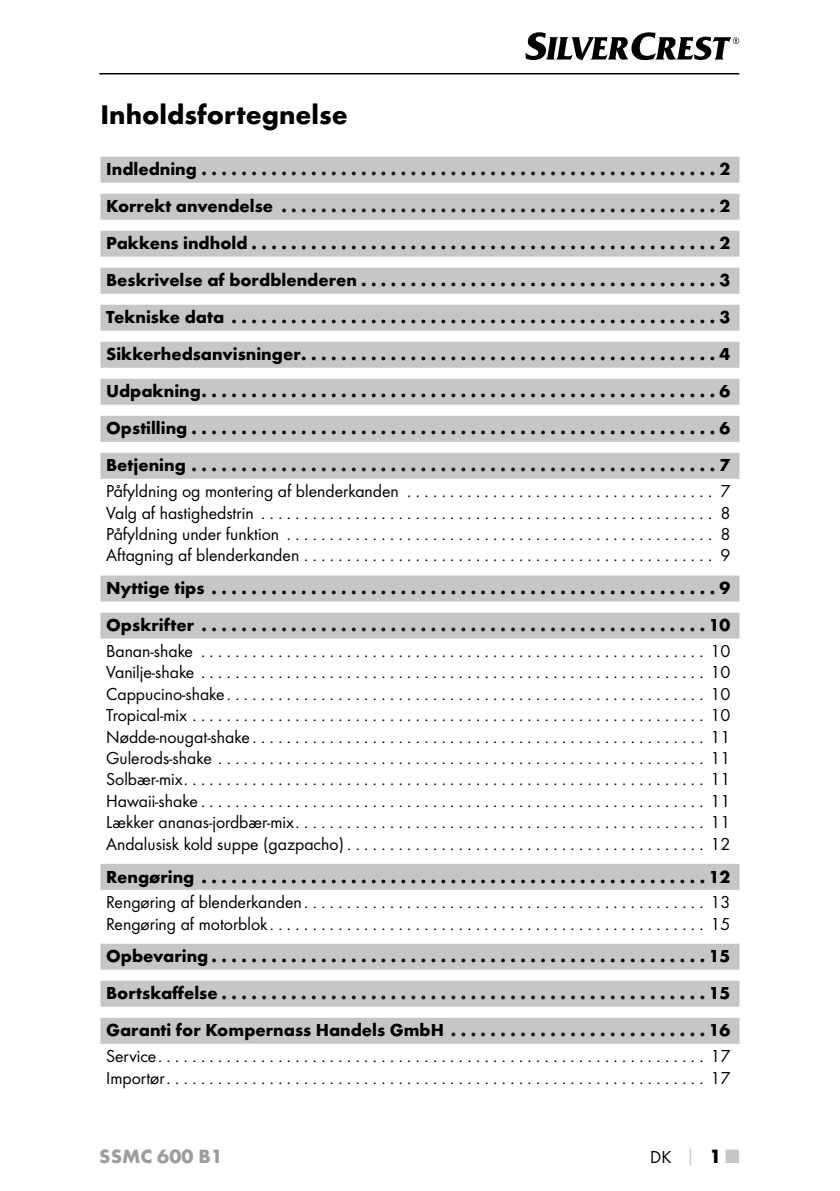
<style>
.page{position:relative;width:840px;height:1191px;background:#fff}
.page>*{position:absolute;margin:0;border:0;box-sizing:border-box;transform-origin:0 0}
.t1{font:700 28px "Futura";color:#000}
.t2{font:700 20px "Futura";color:#9c9d9d}
.t3{font:18px/21.4px "Futura Boo";color:#000;text-align:justify}
.t4{font:700 18px/37px "Futura";color:#000;text-align:justify}
.s1{font-family:"Futura";font-weight:700;color:#c5c6c6}
.s2{font-family:"Futura";font-weight:700;font-size:20px}
.s3{font-family:"Futura";font-weight:700;font-size:20px;color:#c5c6c6}
</style>
<div class="page">
<hr style="left:99px;top:73px;width:639px;height:1px;background:#000">
<svg style="left:525px;top:32px;width:213px;height:28px"></svg>
<div style="left:100px;top:157px;width:639px;height:26px;background:#c5c6c6"></div>
<div style="left:100px;top:194px;width:639px;height:26px;background:#c5c6c6"></div>
<div style="left:100px;top:231px;width:639px;height:26px;background:#c5c6c6"></div>
<div style="left:100px;top:268px;width:639px;height:26px;background:#c5c6c6"></div>
<div style="left:100px;top:305px;width:639px;height:26px;background:#c5c6c6"></div>
<div style="left:100px;top:342px;width:639px;height:26px;background:#c5c6c6"></div>
<div style="left:100px;top:379px;width:639px;height:26px;background:#c5c6c6"></div>
<div style="left:100px;top:416px;width:639px;height:26px;background:#c5c6c6"></div>
<div style="left:100px;top:453px;width:639px;height:26px;background:#c5c6c6"></div>
<div style="left:100px;top:575px;width:639px;height:26px;background:#c5c6c6"></div>
<div style="left:100px;top:612px;width:639px;height:26px;background:#c5c6c6"></div>
<div style="left:100px;top:864px;width:639px;height:26px;background:#c5c6c6"></div>
<div style="left:100px;top:943px;width:639px;height:26px;background:#c5c6c6"></div>
<div style="left:100px;top:980px;width:639px;height:26px;background:#c5c6c6"></div>
<div style="left:100px;top:1017px;width:639px;height:26px;background:#c5c6c6"></div>
<h1 class="t1" style="left:100px;top:97px;width:249px">Inholdsfortegnelse</h1>
<p class="t4" style="left:106px;top:150px;width:625px">Indledning . . . . . . . . . . . . . . . . . . . . . . . . . . . . . . . . . . . . . . . . . . . . . . . . . . . . 2<br>Korrekt anvendelse . . . . . . . . . . . . . . . . . . . . . . . . . . . . . . . . . . . . . . . . . . . . 2<br>Pakkens indhold . . . . . . . . . . . . . . . . . . . . . . . . . . . . . . . . . . . . . . . . . . . . . . . 2<br>Beskrivelse af bordblenderen . . . . . . . . . . . . . . . . . . . . . . . . . . . . . . . . . . . . 3<br>Tekniske data . . . . . . . . . . . . . . . . . . . . . . . . . . . . . . . . . . . . . . . . . . . . . . . . . 3<br>Sikkerhedsanvisninger . . . . . . . . . . . . . . . . . . . . . . . . . . . . . . . . . . . . . . . . . . 4<br>Udpakning . . . . . . . . . . . . . . . . . . . . . . . . . . . . . . . . . . . . . . . . . . . . . . . . . . . . 6<br>Opstilling . . . . . . . . . . . . . . . . . . . . . . . . . . . . . . . . . . . . . . . . . . . . . . . . . . . . . 6<br>Betjening . . . . . . . . . . . . . . . . . . . . . . . . . . . . . . . . . . . . . . . . . . . . . . . . . . . . . 7</p>
<p class="t3" style="left:106px;top:480px;width:625px">Påfyldning og montering af blenderkanden . . . . . . . . . . . . . . . . . . . . . . . . . . . . . . . . . . . . 7<br>Valg af hastighedstrin . . . . . . . . . . . . . . . . . . . . . . . . . . . . . . . . . . . . . . . . . . . . . . . . . . . . . 8<br>Påfyldning under funktion . . . . . . . . . . . . . . . . . . . . . . . . . . . . . . . . . . . . . . . . . . . . . . . . . . 8<br>Aftagning af blenderkanden . . . . . . . . . . . . . . . . . . . . . . . . . . . . . . . . . . . . . . . . . . . . . . . . 9</p>
<p class="t4" style="left:106px;top:569px;width:625px">Nyttige tips . . . . . . . . . . . . . . . . . . . . . . . . . . . . . . . . . . . . . . . . . . . . . . . . . . . 9<br>Opskrifter . . . . . . . . . . . . . . . . . . . . . . . . . . . . . . . . . . . . . . . . . . . . . . . . . . 10</p>
<p class="t3" style="left:106px;top:640px;width:625px">Banan-shake . . . . . . . . . . . . . . . . . . . . . . . . . . . . . . . . . . . . . . . . . . . . . . . . . . . . . . . . . . . 10<br>Vanilje-shake . . . . . . . . . . . . . . . . . . . . . . . . . . . . . . . . . . . . . . . . . . . . . . . . . . . . . . . . . . . 10<br>Cappucino-shake . . . . . . . . . . . . . . . . . . . . . . . . . . . . . . . . . . . . . . . . . . . . . . . . . . . . . . . . 10<br>Tropical-mix . . . . . . . . . . . . . . . . . . . . . . . . . . . . . . . . . . . . . . . . . . . . . . . . . . . . . . . . . . . . 10<br>Nødde-nougat-shake . . . . . . . . . . . . . . . . . . . . . . . . . . . . . . . . . . . . . . . . . . . . . . . . . . . . . 11<br>Gulerods-shake . . . . . . . . . . . . . . . . . . . . . . . . . . . . . . . . . . . . . . . . . . . . . . . . . . . . . . . . . 11<br>Solbær-mix . . . . . . . . . . . . . . . . . . . . . . . . . . . . . . . . . . . . . . . . . . . . . . . . . . . . . . . . . . . . . 11<br>Hawaii-shake . . . . . . . . . . . . . . . . . . . . . . . . . . . . . . . . . . . . . . . . . . . . . . . . . . . . . . . . . . . 11<br>Lækker ananas-jordbær-mix . . . . . . . . . . . . . . . . . . . . . . . . . . . . . . . . . . . . . . . . . . . . . . . . 11<br>Andalusisk kold suppe (gazpacho) . . . . . . . . . . . . . . . . . . . . . . . . . . . . . . . . . . . . . . . . . . 12</p>
<p class="t4" style="left:106px;top:857px;width:625px">Rengøring . . . . . . . . . . . . . . . . . . . . . . . . . . . . . . . . . . . . . . . . . . . . . . . . . . 12</p>
<p class="t3" style="left:106px;top:891px;width:625px">Rengøring af blenderkanden . . . . . . . . . . . . . . . . . . . . . . . . . . . . . . . . . . . . . . . . . . . . . . . 13<br>Rengøring af motorblok . . . . . . . . . . . . . . . . . . . . . . . . . . . . . . . . . . . . . . . . . . . . . . . . . . . 15</p>
<p class="t4" style="left:106px;top:937px;width:625px">Opbevaring . . . . . . . . . . . . . . . . . . . . . . . . . . . . . . . . . . . . . . . . . . . . . . . . . 15<br>Bortskaffelse . . . . . . . . . . . . . . . . . . . . . . . . . . . . . . . . . . . . . . . . . . . . . . . . 15<br>Garanti for Kompernass -Handels -GmbH . . . . . . . . . . . . . . . . . . . . . . . . . 16</p>
<p class="t3" style="left:106px;top:1045px;width:625px">Service . . . . . . . . . . . . . . . . . . . . . . . . . . . . . . . . . . . . . . . . . . . . . . . . . . . . . . . . . . . . . . . . 17<br>Importør . . . . . . . . . . . . . . . . . . . . . . . . . . . . . . . . . . . . . . . . . . . . . . . . . . . . . . . . . . . . . . . 17</p>
<p class="t2" style="left:99px;top:1143px;width:125px">SSMC 600 B1</p>
<p class="t3" style="left:649px;top:1145px;width:90px">DK <span class="s1">│</span> <span class="s2">1</span><span class="s3">■</span></p>
</div>
